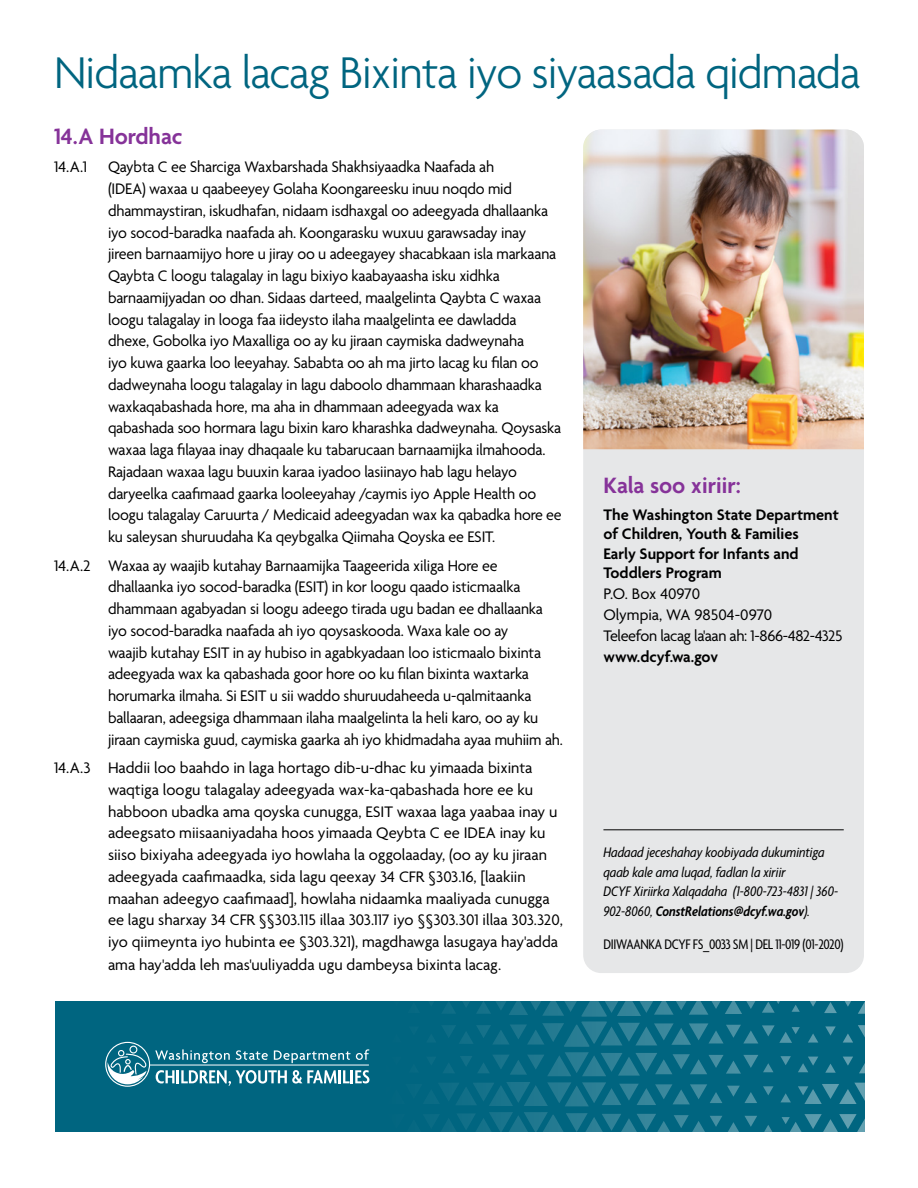
<style>
.page{position:relative;width:918px;height:1188px;background:#fff}
.page>*{position:absolute;margin:0;border:0;box-sizing:border-box;transform-origin:0 0}
.t1{font:300 48px "Agenda";letter-spacing:-.02em;color:#006580}
.t2{font:600 24px "Agenda";color:#863399}
.t3{font:16.5px/21.8px "Agenda";letter-spacing:-.01em;color:#000}
.t4{font:600 16.5px/19.5px "Agenda";color:#000}
.t5{font:italic condensed 15px/19.5px "Agenda";color:#000}
.t6{font:condensed 15px "Agenda";letter-spacing:-.02em;color:#000}
.s1{font-weight:600}
</style>
<div class="page">
<div style="left:583px;top:130px;width:281px;height:843px;background:#e6e7e8;border-radius:18px"></div>
<hr style="left:603px;top:829px;width:241px;height:1px;background:#000">
<img style="left:583px;top:130px;width:281px;height:319px">
<div style="left:56px;top:1001px;width:809px;height:131px;background:#006580"></div>
<svg style="left:781px;top:1093px;width:10px;height:9px"></svg>
<svg style="left:763px;top:1086px;width:11px;height:9px"></svg>
<svg style="left:764px;top:1125px;width:8px;height:7px"></svg>
<svg style="left:728px;top:1116px;width:29px;height:16px"></svg>
<svg style="left:434px;top:1112px;width:288px;height:20px"></svg>
<svg style="left:434px;top:1082px;width:323px;height:24px"></svg>
<svg style="left:782px;top:1114px;width:83px;height:18px"></svg>
<svg style="left:798px;top:1083px;width:67px;height:21px"></svg>
<svg style="left:825px;top:1064px;width:11px;height:9px"></svg>
<svg style="left:825px;top:1026px;width:11px;height:10px"></svg>
<svg style="left:843px;top:1057px;width:10px;height:9px"></svg>
<svg style="left:843px;top:1025px;width:22px;height:18px"></svg>
<svg style="left:858px;top:1001px;width:7px;height:13px"></svg>
<svg style="left:859px;top:1063px;width:6px;height:10px"></svg>
<svg style="left:434px;top:1001px;width:384px;height:75px"></svg>
<svg style="left:824px;top:1002px;width:13px;height:11px"></svg>
<svg style="left:845px;top:1001px;width:6px;height:6px"></svg>
<svg style="left:156px;top:1070px;width:213px;height:16px"></svg>
<hr style="left:150px;top:1065px;width:219px;height:1px;background:#fff">
<svg style="left:155px;top:1049px;width:75px;height:14px"></svg>
<svg style="left:236px;top:1050px;width:32px;height:10px"></svg>
<svg style="left:274px;top:1049px;width:95px;height:14px"></svg>
<div style="left:105px;top:1042px;width:45px;height:45px;border:1px solid #fff;border-radius:50%"></div>
<div style="left:129px;top:1046px;width:8px;height:8px;border:1px solid #fff;border-radius:50%"></div>
<svg style="left:108px;top:1050px;width:41px;height:34px"></svg>
<h1 class="t1" style="left:54px;top:47px;width:808px">Nidaamka lacag Bixinta iyo siyaasada qidmada</h1>
<h2 class="t2" style="left:54px;top:123px;width:130px">14.A Hordhac</h2>
<p class="t3" style="left:54px;top:157px;width:35px">14.A.1</p>
<p class="t3" style="left:108px;top:157px;width:455px">Qaybta C ee Sharciga Waxbarshada Shakhsiyaadka Naafada ah<br>(IDEA) waxaa u qaabeeyey Golaha Koongareesku inuu noqdo mid dhammaystiran, iskudhafan, nidaam isdhaxgal oo adeegyada dhallaanka iyo socod-baradka naafada ah. Koongarasku wuxuu garawsaday inay jireen barnaamijyo hore u jiray oo u adeegayey shacabkaan isla markaana Qaybta C loogu talagalay in lagu bixiyo kaabayaasha isku xidhka barnaamijyadan oo dhan. Sidaas darteed, maalgelinta Qaybta C waxaa loogu talagalay in looga faa iideysto ilaha maalgelinta ee dawladda dhexe, Gobolka iyo Maxalliga oo ay ku jiraan caymiska dadweynaha<br>iyo kuwa gaarka loo leeyahay. Sababta oo ah ma jirto lacag ku filan oo dadweynaha loogu talagalay in lagu daboolo dhammaan kharashaadka waxkaqabashada hore, ma aha in dhammaan adeegyada wax ka qabashada soo hormara lagu bixin karo kharashka dadweynaha. Qoysaska waxaa laga filayaa inay dhaqaale ku tabarucaan barnaamijka ilmahooda.<br>Rajadaan waxaa lagu buuxin karaa iyadoo lasiinayo hab lagu helayo daryeelka caafimaad gaarka looleeyahay /caymis iyo Apple Health oo loogu talagalay Caruurta / Medicaid adeegyadan wax ka qabadka hore ee ku saleysan shuruudaha Ka qeybgalka Qiimaha Qoyska ee ESIT.</p>
<p class="t3" style="left:108px;top:555px;width:456px;text-indent:-54px">14.A.2 Waxaa ay waajib kutahay Barnaamijka Taageerida xiliga Hore ee dhallaanka iyo socod-baradka (ESIT) in kor loogu qaado isticmaalka dhammaan agabyadan si loogu adeego tirada ugu badan ee dhallaanka iyo socod-baradka naafada ah iyo qoysaskooda. Waxa kale oo ay<br>waajib kutahay ESIT in ay hubiso in agabkyadaan loo isticmaalo bixinta adeegyada wax ka qabashada goor hore oo ku filan bixinta waxtarka horumarka ilmaha. Si ESIT u sii waddo shuruudaheeda u-qalmitaanka ballaaran, adeegsiga dhammaan ilaha maalgelinta la heli karo, oo ay ku jiraan caymiska guud, caymiska gaarka ah iyo khidmadaha ayaa muhiim ah.</p>
<p class="t3" style="left:108px;top:758px;width:456px;text-indent:-54px">14.A.3 Haddii loo baahdo in laga hortago dib-u-dhac ku yimaada bixinta waqtiga loogu talagalay adeegyada wax-ka-qabashada hore ee ku habboon ubadka ama qoyska cunugga, ESIT waxaa laga yaabaa inay u adeegsato miisaaniyadaha hoos yimaada Qeybta C ee IDEA inay ku siiso bixiyaha adeegyada iyo howlaha la oggolaaday, (oo ay ku jiraan adeegyada caafimaadka, sida lagu qeexay 34 CFR §303.16, [laakiin maahan adeegyo caafimaad], howlaha nidaamka maaliyada cunugga ee lagu sharxay 34 CFR §§303.115 illaa 303.117 iyo §§303.301 illaa 303.320, iyo qiimeynta iyo hubinta ee §303.321), magdhawga lasugaya hay'adda ama hay'adda leh mas'uuliyadda ugu dambeysa bixinta lacag.</p>
<h2 class="t2" style="left:603px;top:473px;width:139px">Kala soo xiriir:</h2>
<p class="t4" style="left:603px;top:506px;width:237px">The Washington State Department of Children, Youth &amp; Families<br>Early Support for Infants and<br>Toddlers Program</p>
<p class="t3" style="left:603px;top:584px;width:240px;line-height:21px">P.O. Box 40970<br>Olympia, WA 98504-0970<br>Teleefon lacag la'aan ah: 1-866-482-4325</p>
<p class="t4" style="left:603px;top:648px;width:116px">www.dcyf.wa.gov</p>
<p class="t5" style="left:603px;top:842px;width:236px">Hadaad jeceshahay koobiyada dukumintiga qaab kale ama luqad, fadlan la xiriir<br>DCYF Xiriirka Xalqadaha (1-800-723-4831 | 360- 902-8060, <span class="s1">ConstRelations@dcyf.wa.gov</span>).</p>
<p class="t6" style="left:603px;top:936px;width:242px">DIIWAANKA DCYF FS_0033 SM | DEL 11-019 (01-2020)</p>
</div>
